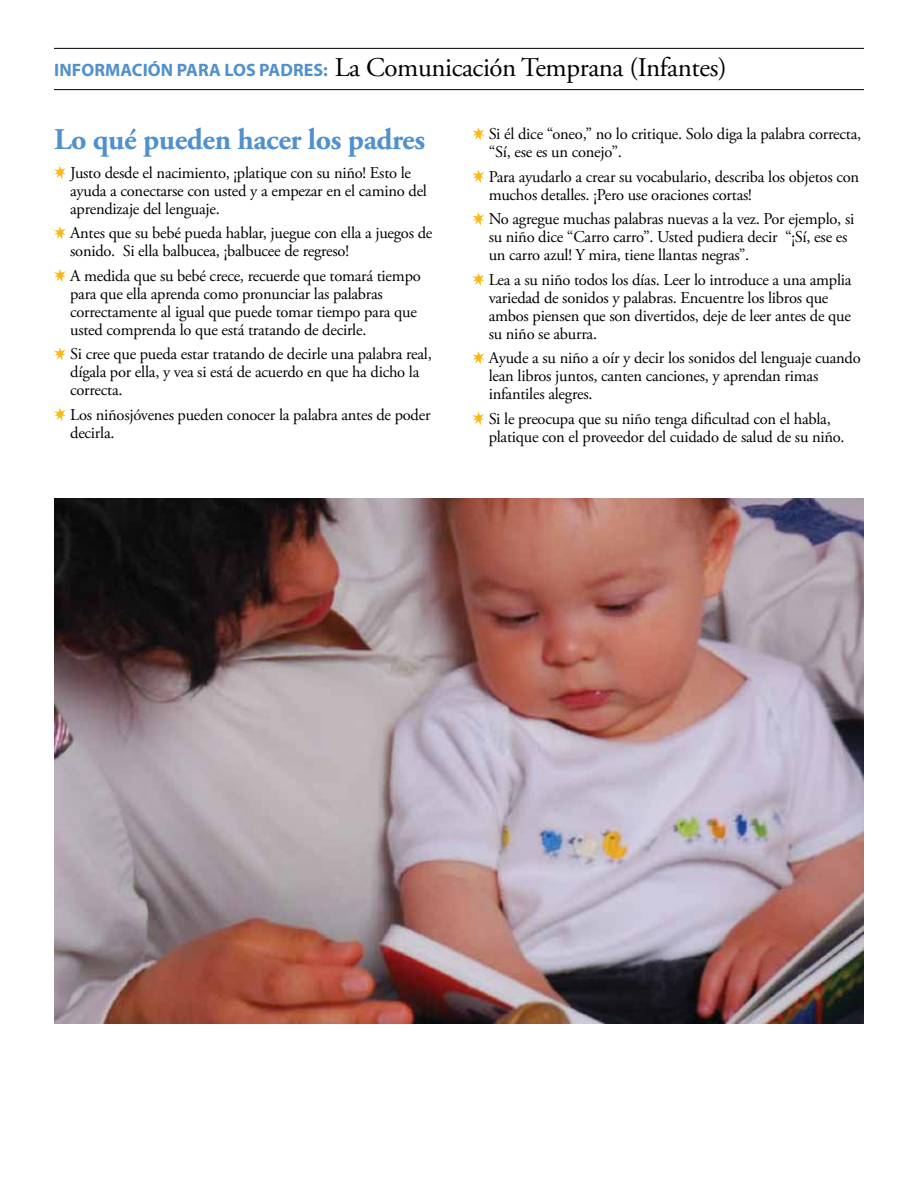
<style>
.page{position:relative;width:918px;height:1188px;background:#fff}
.page>*{position:absolute;margin:0;border:0;box-sizing:border-box;transform-origin:0 0}
.t1{font:700 30px "Adobe Garamond Pro";letter-spacing:-.015em;color:#5091cd}
.t2{font:27px "Adobe Garamond Pro";letter-spacing:-.015em;color:#000}
.t3{font:16.5px/18px "Adobe Garamond Pro";letter-spacing:-.015em;color:#000}
.s1{font-family:"Myriad Pro";font-weight:700;font-size:18px;color:#5091cd}
</style>
<div class="page">
<hr style="left:54px;top:48px;width:810px;height:1px;background:#000">
<hr style="left:54px;top:89px;width:810px;height:1px;background:#000">
<svg style="left:54px;top:166px;width:12px;height:13px"></svg>
<svg style="left:54px;top:226px;width:12px;height:14px"></svg>
<svg style="left:54px;top:269px;width:12px;height:13px"></svg>
<svg style="left:54px;top:347px;width:12px;height:14px"></svg>
<svg style="left:54px;top:408px;width:12px;height:13px"></svg>
<svg style="left:472px;top:127px;width:12px;height:14px"></svg>
<svg style="left:472px;top:170px;width:12px;height:13px"></svg>
<svg style="left:472px;top:212px;width:12px;height:14px"></svg>
<svg style="left:472px;top:273px;width:12px;height:13px"></svg>
<svg style="left:472px;top:351px;width:12px;height:14px"></svg>
<svg style="left:472px;top:412px;width:12px;height:13px"></svg>
<img style="left:54px;top:499px;width:810px;height:525px">
<h2 class="t2" style="left:54px;top:51px;width:674px"><span class="s1">INFORMACIÓN PARA LOS PADRES:</span> La Comunicación Temprana (Infantes)</h2>
<h1 class="t1" style="left:54px;top:122px;width:373px">Lo qué pueden hacer los padres</h1>
<p class="t3" style="left:70px;top:164px;width:358px">Justo desde el nacimiento, ¡platique con su niño! Esto le ayuda a conectarse con usted y a empezar en el camino del aprendizaje del lenguaje.</p>
<p class="t3" style="left:70px;top:225px;width:364px">Antes que su bebé pueda hablar, juegue con ella a juegos de sonido. Si ella balbucea, ¡balbucee de regreso!</p>
<p class="t3" style="left:70px;top:267px;width:352px">A medida que su bebé crece, recuerde que tomará tiempo para que ella aprenda como pronunciar las palabras correctamente al igual que puede tomar tiempo para que usted comprenda lo que está tratando de decirle.</p>
<p class="t3" style="left:70px;top:346px;width:363px">Si cree que pueda estar tratando de decirle una palabra real, dígala por ella, y vea si está de acuerdo en que ha dicho la correcta.</p>
<p class="t3" style="left:70px;top:406px;width:362px">Los niñosjóvenes pueden conocer la palabra antes de poder decirla.</p>
<p class="t3" style="left:489px;top:126px;width:374px">Si él dice “oneo,” no lo critique. Solo diga la palabra correcta, “Sí, ese es un conejo”.</p>
<p class="t3" style="left:489px;top:168px;width:372px">Para ayudarlo a crear su vocabulario, describa los objetos con muchos detalles. ¡Pero use oraciones cortas!</p>
<p class="t3" style="left:489px;top:211px;width:367px">No agregue muchas palabras nuevas a la vez. Por ejemplo, si su niño dice “Carro carro”. Usted pudiera decir “¡Sí, ese es un carro azul! Y mira, tiene llantas negras”.</p>
<p class="t3" style="left:489px;top:271px;width:364px">Lea a su niño todos los días. Leer lo introduce a una amplia variedad de sonidos y palabras. Encuentre los libros que ambos piensen que son divertidos, deje de leer antes de que su niño se aburra.</p>
<p class="t3" style="left:489px;top:350px;width:374px">Ayude a su niño a oír y decir los sonidos del lenguaje cuando lean libros juntos, canten canciones, y aprendan rimas infantiles alegres.</p>
<p class="t3" style="left:489px;top:410px;width:357px">Si le preocupa que su niño tenga dificultad con el habla, platique con el proveedor del cuidado de salud de su niño.</p>
</div>
